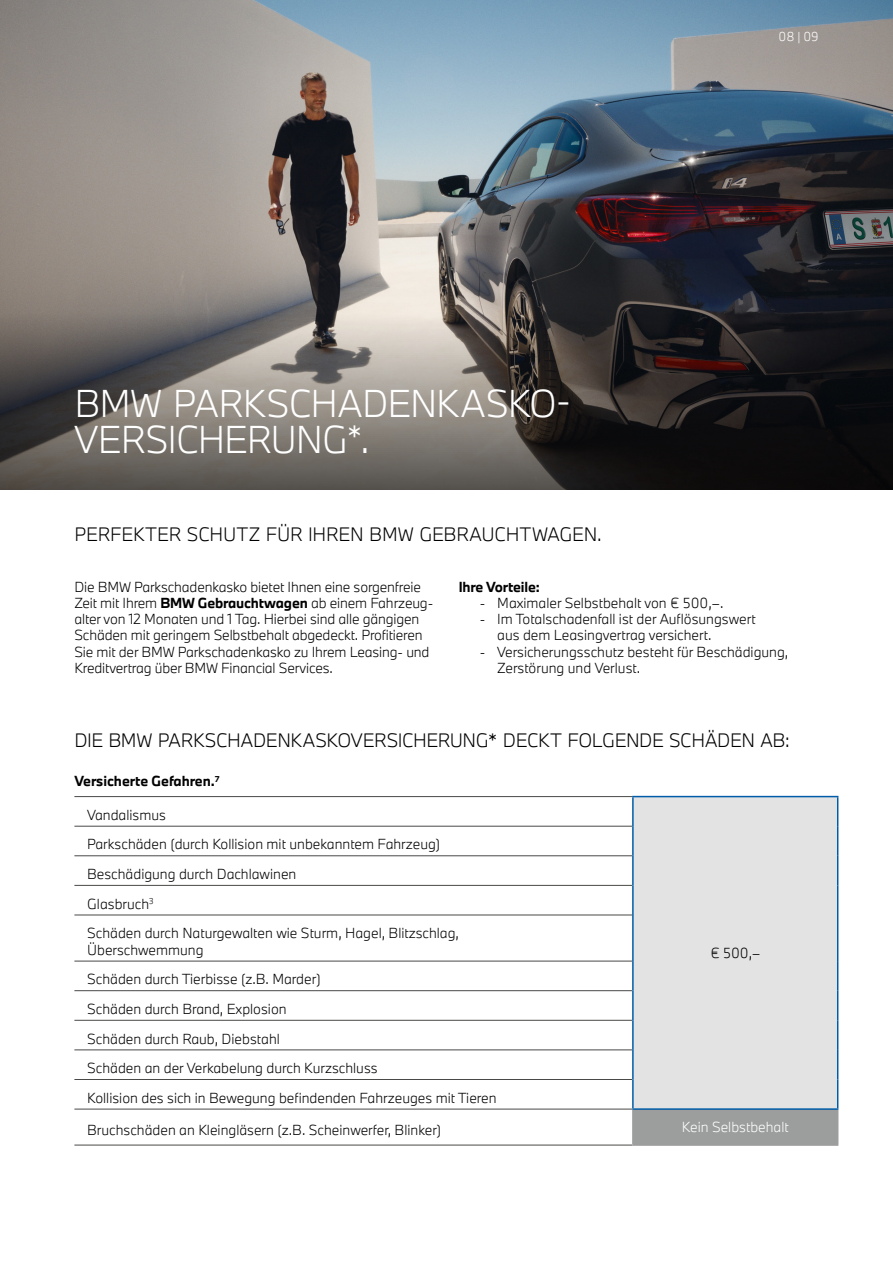
<style>
.page{position:relative;width:893px;height:1263px;background:#fff}
.page>*{position:absolute;margin:0;border:0;box-sizing:border-box;transform-origin:0 0}
.t1{font:300 36px/36px "BMW Type Next";letter-spacing:-.025em;color:#fff}
.t2{font:300 18px "BMW Type Next";letter-spacing:-.015em;color:#000}
.t3{font:300 13.5px/29.5px "BMW Type Next";color:#000}
.t4{font:700 13.5px "BMW Type Next";letter-spacing:-.01em;color:#000}
.t5{font:300 13.5px "BMW Type Next";color:#fff}
.t6{font:300 12px "BMW Type Next";color:#fff}
.s1{font-size:30px}
.s2{font-weight:700}
</style>
<div class="page">
<img style="left:0;top:0;width:893px;height:313px">
<svg style="left:0;top:313px;width:893px;height:177px;background:#514d4a"></svg>
<div style="left:633px;top:796px;width:205px;height:313px;background:#e3e3e3"></div>
<div style="left:633px;top:1109px;width:205px;height:36px;background:#9c9d9d"></div>
<hr style="left:632px;top:796px;width:206px;height:1px;background:#005ca9">
<hr style="left:632px;top:797px;width:2px;height:29px;background:#005ca9">
<svg style="left:837px;top:797px;width:1px;height:29px"></svg>
<hr style="left:632px;top:826px;width:2px;height:30px;background:#005ca9">
<hr style="left:837px;top:826px;width:1px;height:30px;background:#005ca9">
<hr style="left:632px;top:856px;width:2px;height:29px;background:#005ca9">
<svg style="left:837px;top:856px;width:1px;height:29px"></svg>
<hr style="left:632px;top:885px;width:2px;height:30px;background:#005ca9">
<hr style="left:837px;top:885px;width:1px;height:30px;background:#005ca9">
<hr style="left:632px;top:915px;width:2px;height:46px;background:#005ca9">
<hr style="left:837px;top:915px;width:1px;height:46px;background:#005ca9">
<hr style="left:632px;top:961px;width:2px;height:30px;background:#005ca9">
<hr style="left:837px;top:961px;width:1px;height:30px;background:#005ca9">
<hr style="left:632px;top:991px;width:2px;height:29px;background:#005ca9">
<svg style="left:837px;top:991px;width:1px;height:29px"></svg>
<hr style="left:632px;top:1020px;width:2px;height:30px;background:#005ca9">
<hr style="left:837px;top:1020px;width:1px;height:30px;background:#005ca9">
<hr style="left:632px;top:1050px;width:2px;height:29px;background:#005ca9">
<hr style="left:632px;top:1079px;width:2px;height:29px;background:#005ca9">
<svg style="left:837px;top:1050px;width:1px;height:58px"></svg>
<hr style="left:632px;top:1108px;width:206px;height:2px;background:#005ca9">
<hr style="left:632px;top:1110px;width:2px;height:34px;background:#9c9d9d">
<hr style="left:632px;top:1144px;width:206px;height:2px;background:#9c9d9d">
<hr style="left:74px;top:796px;width:558px;height:1px;background:#494948">
<hr style="left:74px;top:826px;width:558px;height:1px;background:#494948">
<hr style="left:74px;top:855px;width:558px;height:1px;background:#494948">
<hr style="left:74px;top:885px;width:558px;height:1px;background:#494948">
<hr style="left:74px;top:915px;width:558px;height:1px;background:#494948">
<hr style="left:74px;top:961px;width:558px;height:1px;background:#494948">
<hr style="left:74px;top:990px;width:558px;height:1px;background:#494948">
<hr style="left:74px;top:1020px;width:558px;height:1px;background:#494948">
<hr style="left:74px;top:1050px;width:558px;height:1px;background:#494948">
<hr style="left:74px;top:1079px;width:558px;height:1px;background:#494948">
<hr style="left:74px;top:1109px;width:558px;height:1px;background:#494948">
<hr style="left:74px;top:1145px;width:558px;height:1px;background:#494948">
<h1 class="t1" style="left:74px;top:385px;width:498px">BMW PARKSCHADENKASKO-<br>VERSICHERUNG<span class="s1">*</span>.</h1>
<h2 class="t2" style="left:74px;top:522px;width:529px">PERFEKTER SCHUTZ FÜR IHREN BMW GEBRAUCHTWAGEN.</h2>
<p class="t6" style="left:779px;top:28px;width:41px">08 | 09</p>
<p class="t3" style="left:74px;top:578px;width:360px;line-height:16.2px">Die BMW Parkschadenkasko bietet Ihnen eine sorgenfreie Zeit mit Ihrem <span class="s2">BMW Gebrauchtwagen</span> ab einem Fahrzeug&shy;alter von 12 Monaten und 1 Tag. Hierbei sind alle gängigen Schäden mit geringem Selbstbehalt abgedeckt. Profitieren Sie mit der BMW Parkschadenkasko zu Ihrem Leasing- und Kreditvertrag über BMW Financial Services.</p>
<p class="t4" style="left:459px;top:577px;width:82px">Ihre Vorteile:</p>
<p class="t3" style="left:480px;top:588px;width:245px">- Maximaler Selbstbehalt von € 500,–.</p>
<p class="t3" style="left:497px;top:611px;width:260px;line-height:16.2px;text-indent:-17px">- Im Totalschadenfall ist der Auflösungswert aus dem Leasingvertrag versichert.</p>
<p class="t3" style="left:497px;top:643px;width:293px;line-height:16.2px;text-indent:-17px">- Versicherungsschutz besteht für Beschädigung,<br>Zerstörung und Verlust.</p>
<h2 class="t2" style="left:74px;top:728px;width:717px">DIE BMW PARKSCHADENKASKOVERSICHERUNG* DECKT FOLGENDE SCHÄDEN AB:</h2>
<p class="t4" style="left:74px;top:772px;width:146px">Versicherte Gefahren.<sup>7</sup></p>
<p class="t3" style="left:87px;top:800px;width:80px">Vandalismus</p>
<p class="t3" style="left:87px;top:829px;width:373px">Parkschäden (durch Kollision mit unbekanntem Fahrzeug)<br>Beschädigung durch Dachlawinen<br>Glasbruch<sup>3<br></sup>Schäden durch Naturgewalten wie Sturm, Hagel, Blitzschlag,</p>
<p class="t3" style="left:87px;top:935px;width:411px">Überschwemmung<br>Schäden durch Tierbisse (z.B. Marder)<br>Schäden durch Brand, Explosion<br>Schäden durch Raub, Diebstahl<br>Schäden an der Verkabelung durch Kurzschluss<br>Kollision des sich in Bewegung befindenden Fahrzeuges mit Tieren</p>
<p class="t3" style="left:87px;top:1115px;width:356px">Bruchschäden an Kleingläsern (z.B. Scheinwerfer, Blinker)</p>
<p class="t5" style="left:682px;top:1118px;width:108px">Kein Selbstbehalt</p>
<p class="t3" style="left:710px;top:938px;width:51px">€ 500,–</p>
</div>
